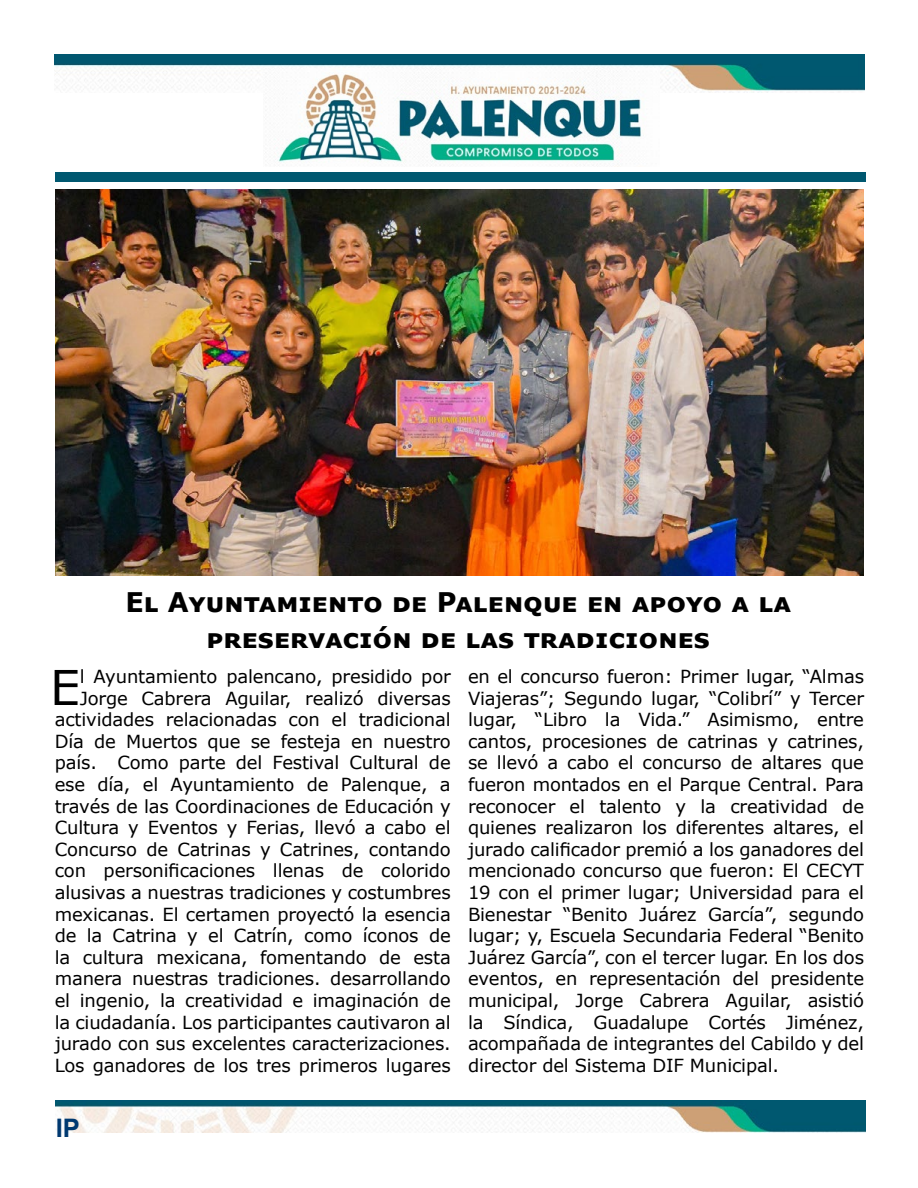
<style>
.page{position:relative;width:918px;height:1188px;background:#fff}
.page>*{position:absolute;margin:0;border:0;box-sizing:border-box;transform-origin:0 0}
.t1{font:47.7px "Verdana";color:#000}
.t2{font:700 27px/36px "Verdana";color:#000;text-align:center}
.t3{font:700 25.5px "Arial";color:#003970}
.t4{font:18px/21.6px "Verdana";letter-spacing:-.01em;color:#000;text-align:right}
</style>
<div class="page">
<img style="left:55px;top:1100px;width:810px;height:33px">
<div style="left:55px;top:172px;width:811px;height:9px;background:#005870"></div>
<img style="left:54px;top:55px;width:810px;height:37px">
<img style="left:264px;top:68px;width:396px;height:99px">
<img style="left:56px;top:190px;width:807px;height:386px">
<h2 class="t2" style="left:125px;top:584px;width:667px">El Ayuntamiento de Palenque en apoyo a la preservación de las tradiciones</h2>
<p class="t4" style="left:468px;top:665px;width:398px;text-align:justify">en el concurso fueron: Primer lugar, “Almas Viajeras”; Segundo lugar, “Colibrí” y Tercer lugar, “Libro la Vida.” Asimismo, entre cantos, procesiones de catrinas y catrines, se llevó a cabo el concurso de altares que fueron montados en el Parque Central. Para reconocer el talento y la creatividad de quienes realizaron los diferentes altares, el jurado calificador premió a los ganadores del mencionado concurso que fueron: El CECYT 19 con el primer lugar; Universidad para el Bienestar “Benito Juárez García”, segundo lugar; y, Escuela Secundaria Federal “Benito Juárez García”, con el tercer lugar. En los dos eventos, en representación del presidente municipal, Jorge Cabrera Aguilar, asistió la Síndica, Guadalupe Cortés Jiménez, acompañada de integrantes del Cabildo y del director del Sistema DIF Municipal.</p>
<p class="t4" style="left:55px;top:665px;width:398px">l Ayuntamiento palencano, presidido por Jorge Cabrera Aguilar, realizó diversas actividades relacionadas con el tradicional Día de Muertos que se festeja en nuestro país. Como parte del Festival Cultural de ese día, el Ayuntamiento de Palenque, a través de las Coordinaciones de Educación y Cultura y Eventos y Ferias, llevó a cabo el Concurso de Catrinas y Catrines, contando con personificaciones llenas de colorido alusivas a nuestras tradiciones y costumbres mexicanas. El certamen proyectó la esencia de la Catrina y el Catrín, como íconos de la cultura mexicana, fomentando de esta manera nuestras tradiciones. desarrollando el ingenio, la creatividad e imaginación de la ciudadanía. Los participantes cautivaron al jurado con sus excelentes caracterizaciones.<br>Los ganadores de los tres primeros lugares</p>
<h1 class="t1" style="left:50px;top:654px;width:32px">E</h1>
<h3 class="t3" style="left:56px;top:1110px;width:26px">IP</h3>
</div>
